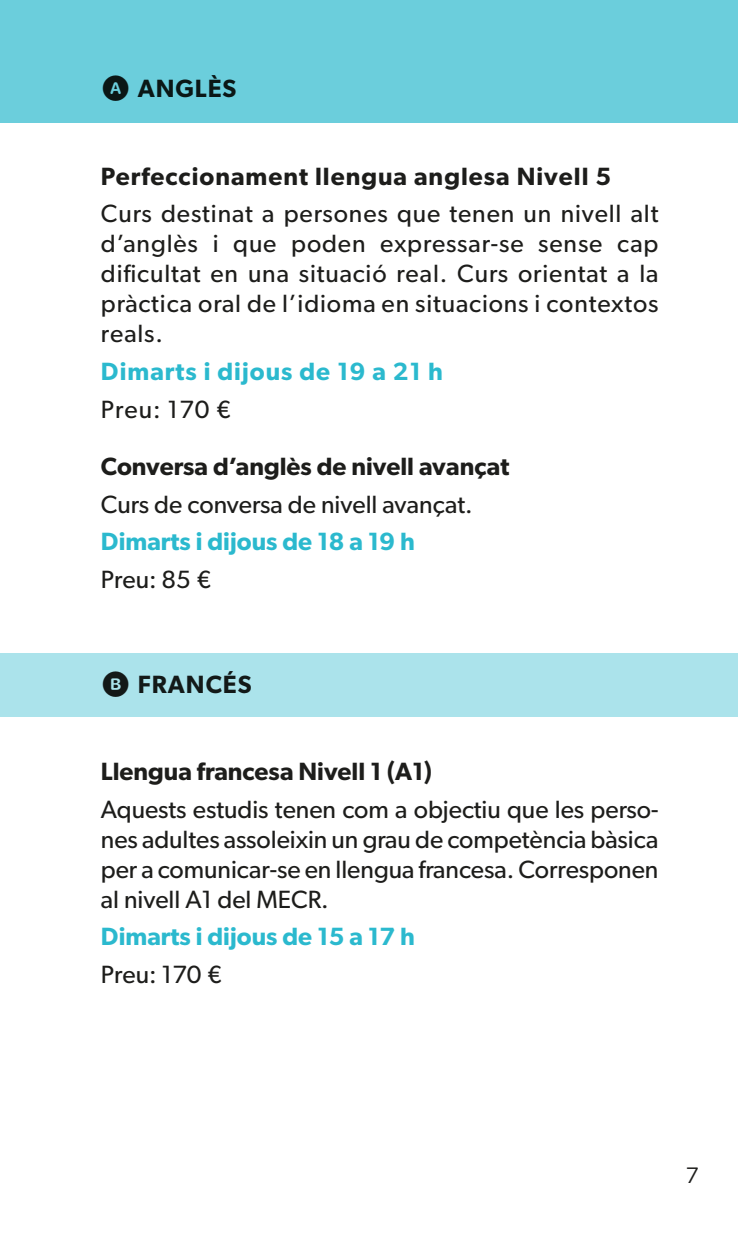
<style>
.page{position:relative;width:738px;height:1234px;background:#fff}
.page>*{position:absolute;margin:0;border:0;box-sizing:border-box;transform-origin:0 0}
.t1{font:25px/30px "Gibson";color:#1d1d1b;text-align:justify}
.t2{font:600 25px "Gibson";letter-spacing:.015em;color:#1d1d1b}
.t3{font:600 25px "Gibson";color:#2bb9ce}
.t4{font:600 25px "Gibson";letter-spacing:.04em;color:#1d1d1b}
.t5{font:600 25px "Gibson";letter-spacing:.04em;color:#2bb9ce}
.t6{font:22.5px "Gibson";color:#1d1d1b}
</style>
<div class="page">
<div style="left:0;top:0;width:737px;height:123px;background:#6bcedc"></div>
<div style="left:0;top:653px;width:737px;height:63px;background:#abe3eb"></div>
<p class="t2" style="left:138px;top:74px;width:100px">ANGLÈS</p>
<p class="t4" style="left:101px;top:161px;width:511px">Perfeccionament llengua anglesa Nivell 5</p>
<p class="t1" style="left:101px;top:198px;width:558px">Curs destinat a persones que tenen un nivell alt d’anglès i que poden expressar-se sense cap dificultat en una situació real. Curs orientat a la pràctica oral de l’idioma en situacions i contextos reals.</p>
<p class="t5" style="left:101px;top:356px;width:343px">Dimarts i dijous de 19 a 21 h</p>
<p class="t1" style="left:101px;top:393px;width:131px">Preu: 170 €</p>
<p class="t2" style="left:101px;top:451px;width:410px">Conversa d’anglès de nivell avançat</p>
<p class="t1" style="left:101px;top:488px;width:373px">Curs de conversa de nivell avançat.</p>
<p class="t3" style="left:101px;top:526px;width:315px">Dimarts i dijous de 18 a 19 h</p>
<p class="t1" style="left:101px;top:563px;width:112px">Preu: 85 €</p>
<p class="t4" style="left:138px;top:669px;width:115px">FRANCÉS</p>
<p class="t2" style="left:101px;top:756px;width:332px">Llengua francesa Nivell 1 (A1)</p>
<p class="t1" style="left:101px;top:793px;width:558px">Aquests estudis tenen com a objectiu que les perso&shy;nes adultes assoleixin un grau de competència bàsica per a comunicar-se en llengua francesa. Corresponen al nivell A1 del MECR.</p>
<p class="t3" style="left:101px;top:921px;width:315px">Dimarts i dijous de 15 a 17 h</p>
<p class="t1" style="left:101px;top:958px;width:122px">Preu: 170 €</p>
<p class="t6" style="left:684px;top:1161px;width:14px">7</p>
</div>
